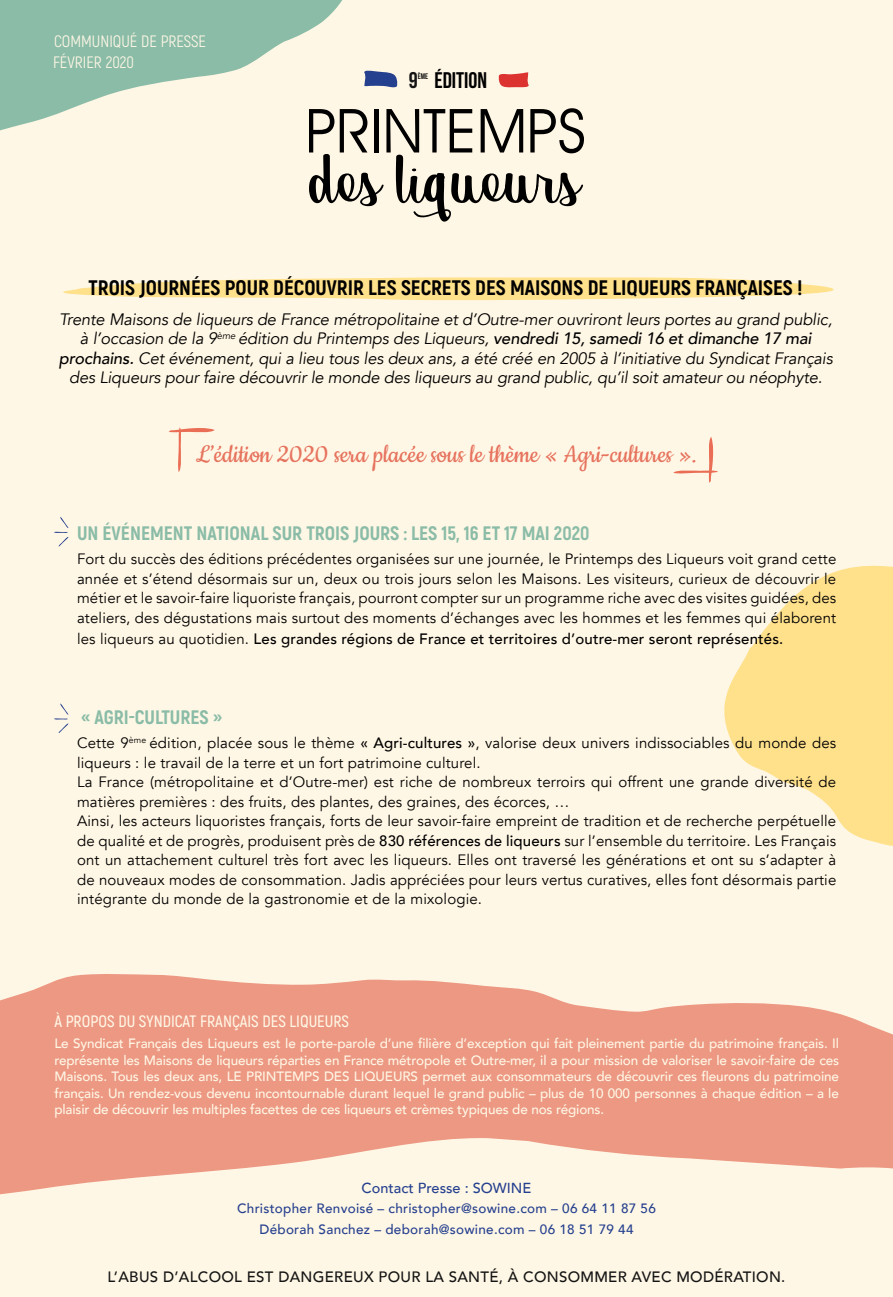
<style>
.page{position:relative;width:893px;height:1297px;background:#fff7e5}
.page>*{position:absolute;margin:0;border:0;box-sizing:border-box;transform-origin:0 0}
.t1{font:29.1px "Cookie";color:#e6735e}
.t2{font:22.65px "Bebas Neue";color:#141414}
.t3{font:22.5px "Bebas Neue";color:#000}
.t4{font:800 21px "Akrobat";color:#000}
.t5{font:800 19.5px "Akrobat";color:#8abca7}
.t6{font:italic 16.5px/19.5px "Avenir";letter-spacing:-.01em;color:#000;text-align:center}
.t7{font:600 16.5px "Akrobat";color:#fff7e5}
.t8{font:16.5px "Akrobat";color:#fff7e5}
.t9{font:15px/19.5px "Avenir";letter-spacing:.01em;color:#000;text-align:justify}
.t10{font:500 15px "Avenir";letter-spacing:.01em;color:#000}
.t11{font:500 15px "Avenir";letter-spacing:.02em;color:#141414}
.t12{font:500 14.55px "Avenir";color:#25408f}
.t13{font:500 13.5px/16.5px "Avenir";letter-spacing:-.01em;color:#fff7e5;text-align:justify}
.t14{font:500 13.5px/20.7px "Avenir";letter-spacing:.02em;color:#25408f;text-align:center}
.t15{font:8.1px "Bebas Neue";color:#141414}
.s1{font-weight:500}
.s2{font-weight:400}
</style>
<div class="page">
<svg style="left:724px;top:565px;width:169px;height:281px;fill:#ffe18c"></svg>
<svg style="left:0;top:974px;width:893px;height:163px;background:#eea28e"></svg>
<svg style="left:309px;top:108px;width:275px;height:114px"></svg>
<svg style="left:0;top:1137px;width:893px;height:58px"></svg>
<svg style="left:0;top:0;width:351px;height:141px;fill:#8abca7"></svg>
<svg style="left:63px;top:277px;width:771px;height:23px"></svg>
<svg style="left:169px;top:427px;width:46px;height:45px"></svg>
<svg style="left:673px;top:437px;width:45px;height:46px"></svg>
<svg style="left:54px;top:517px;width:15px;height:29px"></svg>
<svg style="left:54px;top:703px;width:15px;height:30px"></svg>
<svg style="left:364px;top:70px;width:34px;height:18px"></svg>
<svg style="left:498px;top:72px;width:31px;height:16px"></svg>
<p class="t8" style="left:54px;top:31px;width:154px">COMMUNIQUÉ DE PRESSE</p>
<p class="t8" style="left:53px;top:53px;width:82px">FÉVRIER 2020</p>
<h2 class="t2" style="left:409px;top:68px;width:10px">9</h2>
<p class="t15" style="left:418px;top:71px;width:12px">ème</p>
<h3 class="t3" style="left:434px;top:68px;width:54px">éDITION</h3>
<h3 class="t4" style="left:89px;top:274px;width:716px">TROIS JOURNÉES POUR DÉCOUVRIR LES SECRETS DES MAISONS DE LIQUEURS FRANÇAISES !</h3>
<p class="t6" style="left:59px;top:310px;width:775px">Trente Maisons de liqueurs de France métropolitaine et d’Outre-mer ouvriront leurs portes au grand public, à l’occasion de la 9<sup>ème</sup> édition du Printemps des Liqueurs, <span class="s1">vendredi 15, samedi 16 et dimanche 17 mai prochains.</span> Cet événement, qui a lieu tous les deux ans, a été créé en 2005 à l’initiative du Syndicat Français des Liqueurs pour faire découvrir le monde des liqueurs au grand public, qu’il soit amateur ou néophyte.</p>
<h1 class="t1" style="left:196px;top:439px;width:503px">L’édition 2020 sera placée sous le thème « Agri-cultures ».</h1>
<h3 class="t5" style="left:77px;top:521px;width:514px">UN ÉVÉNEMENT NATIONAL SUR TROIS JOURS : LES 15, 16 ET 17 MAI 2020</h3>
<p class="t9" style="left:77px;top:549px;width:761px">Fort du succès des éditions précédentes organisées sur une journée, le Printemps des Liqueurs voit grand cette année et s’étend désormais sur un, deux ou trois jours selon les Maisons. Les visiteurs, curieux de découvrir le métier et le savoir-faire liquoriste français, pourront compter sur un programme riche avec des visites guidées, des ateliers, des dégustations mais surtout des moments d’échanges avec les hommes et les femmes qui élaborent</p>
<p class="t10" style="left:77px;top:625px;width:708px"><span class="s2">les liqueurs au quotidien.</span> Les grandes régions de France et territoires d’outre-mer seront représentés.</p>
<h3 class="t5" style="left:81px;top:705px;width:143px">« AGRI-CULTURES »</h3>
<p class="t9" style="left:77px;top:733px;width:761px;text-align:left">Cette 9<sup>ème</sup> édition, placée sous le thème <span class="s1">« Agri-cultures »</span>, valorise deux univers indissociables du monde des liqueurs : le travail de la terre et un fort patrimoine culturel.<br>La France (métropolitaine et d’Outre-mer) est riche de nombreux terroirs qui offrent une grande diversité de matières premières : des fruits, des plantes, des graines, des écorces, …<br>Ainsi, les acteurs liquoristes français, forts de leur savoir-faire empreint de tradition et de recherche perpétuelle de qualité et de progrès, produisent près de <span class="s1">830 références de liqueurs</span> sur l’ensemble du territoire. Les Français ont un attachement culturel très fort avec les liqueurs. Elles ont traversé les générations et ont su s’adapter à de nouveaux modes de consommation. Jadis appréciées pour leurs vertus curatives, elles font désormais partie intégrante du monde de la gastronomie et de la mixologie.</p>
<p class="t7" style="left:54px;top:1012px;width:296px">À PROPOS DU SYNDICAT FRANÇAIS DES LIQUEURS</p>
<p class="t13" style="left:54px;top:1034px;width:786px">Le Syndicat Français des Liqueurs est le porte-parole d’une filière d’exception qui fait pleinement partie du patrimoine français. Il représente les Maisons de liqueurs réparties en France métropole et Outre-mer, il a pour mission de valoriser le savoir-faire de ces Maisons. Tous les deux ans, LE PRINTEMPS DES LIQUEURS permet aux consommateurs de découvrir ces fleurons du patrimoine français. Un rendez-vous devenu incontournable durant lequel le grand public – plus de 10 000 personnes à chaque édition – a le plaisir de découvrir les multiples facettes de ces liqueurs et crèmes typiques de nos régions.</p>
<p class="t12" style="left:362px;top:1175px;width:171px">Contact Presse : SOWINE</p>
<p class="t14" style="left:237px;top:1198px;width:420px">Christopher Renvoisé – christopher@sowine.com – 06 64 11 87 56<br>Déborah Sanchez – deborah@sowine.com – 06 18 51 79 44</p>
<p class="t11" style="left:108px;top:1264px;width:679px">L’ABUS D’ALCOOL EST DANGEREUX POUR LA SANTÉ, À CONSOMMER AVEC MODÉRATION.</p>
</div>
